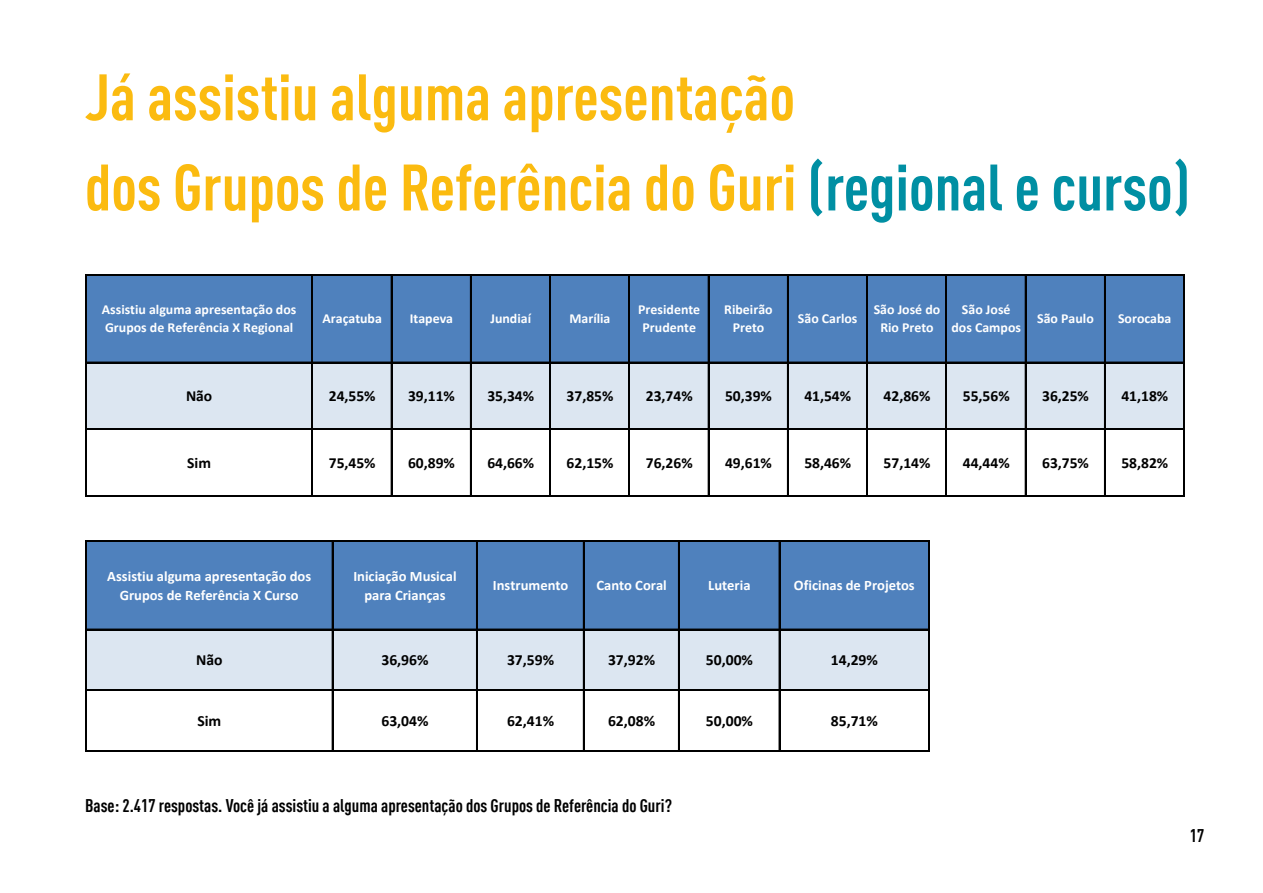
<style>
.page{position:relative;width:1263px;height:893px;background:#fff}
.page>*{position:absolute;margin:0;border:0;box-sizing:border-box;transform-origin:0 0}
.t1{font:700 64.5px/90.2px "DIN Cond";color:#fbbb10}
.t2{font:700 18px "DIN Cond";color:#000}
.t3{font:700 15.45px "Calibri";color:#000}
.t4{font:700 14.4px/18.8px "Calibri";color:#fff;text-align:center}
.t5{font:700 13.8px/17.9px "Calibri";color:#fff;text-align:center}
.s1{color:#008fa3}
</style>
<div class="page">
<div style="left:86px;top:275px;width:1098px;height:88px;background:#4f81bd"></div>
<div style="left:86px;top:363px;width:1098px;height:66px;background:#dce6f1"></div>
<hr style="left:85px;top:274px;width:2px;height:223px;background:#000">
<hr style="left:312px;top:275px;width:1px;height:220px;background:#000">
<hr style="left:391px;top:275px;width:1px;height:220px;background:#000">
<hr style="left:470px;top:275px;width:1px;height:220px;background:#000">
<hr style="left:549px;top:275px;width:1px;height:220px;background:#000">
<hr style="left:550px;top:275px;width:1px;height:220px;background:#000">
<hr style="left:629px;top:275px;width:1px;height:220px;background:#000">
<hr style="left:708px;top:275px;width:1px;height:220px;background:#000">
<hr style="left:787px;top:275px;width:1px;height:220px;background:#000">
<hr style="left:866px;top:275px;width:1px;height:220px;background:#000">
<hr style="left:867px;top:275px;width:1px;height:220px;background:#000">
<hr style="left:946px;top:275px;width:1px;height:220px;background:#000">
<hr style="left:1025px;top:275px;width:1px;height:220px;background:#000">
<hr style="left:1104px;top:275px;width:1px;height:220px;background:#000">
<hr style="left:1183px;top:275px;width:2px;height:222px;background:#000">
<hr style="left:87px;top:274px;width:1098px;height:1px;background:#000">
<hr style="left:87px;top:362px;width:1096px;height:1px;background:#000">
<hr style="left:87px;top:428px;width:1096px;height:1px;background:#000">
<hr style="left:87px;top:429px;width:1096px;height:1px;background:#000">
<hr style="left:87px;top:495px;width:1098px;height:2px;background:#000">
<div style="left:86px;top:541px;width:843px;height:89px;background:#4f81bd"></div>
<div style="left:86px;top:630px;width:843px;height:60px;background:#dce6f1"></div>
<hr style="left:85px;top:540px;width:2px;height:212px;background:#000">
<hr style="left:332px;top:542px;width:1px;height:208px;background:#000">
<hr style="left:476px;top:542px;width:1px;height:208px;background:#000">
<hr style="left:583px;top:542px;width:1px;height:208px;background:#000">
<hr style="left:678px;top:542px;width:1px;height:208px;background:#000">
<hr style="left:779px;top:542px;width:1px;height:208px;background:#000">
<hr style="left:928px;top:542px;width:1px;height:210px;background:#000">
<hr style="left:87px;top:540px;width:842px;height:2px;background:#000">
<hr style="left:87px;top:629px;width:841px;height:1px;background:#000">
<hr style="left:87px;top:690px;width:841px;height:1px;background:#000">
<hr style="left:87px;top:750px;width:842px;height:2px;background:#000">
<h1 class="t1" style="left:85px;top:50px;width:1106px">Já assistiu alguma apresentação<br>dos Grupos de Referência do Guri <span class="s1">(regional e curso)</span></h1>
<p class="t5" style="left:102px;top:301px;width:196px;text-align:left">Assistiu alguma apresentação dos<br>Grupos de Referência X Regional</p>
<p class="t5" style="left:322px;top:309px;width:61px">Araçatuba</p>
<p class="t5" style="left:410px;top:309px;width:45px">Itapeva</p>
<p class="t5" style="left:490px;top:309px;width:42px">Jundiaí</p>
<p class="t5" style="left:569px;top:309px;width:43px">Marília</p>
<p class="t5" style="left:638px;top:301px;width:64px">Presidente<br>Prudente</p>
<p class="t5" style="left:724px;top:301px;width:50px">Ribeirão<br>Preto</p>
<p class="t5" style="left:798px;top:309px;width:61px">São Carlos</p>
<p class="t5" style="left:874px;top:301px;width:68px">São José do<br>Rio Preto</p>
<p class="t5" style="left:951px;top:301px;width:71px">São José dos Campos</p>
<p class="t5" style="left:1037px;top:309px;width:58px">São Paulo</p>
<p class="t5" style="left:1118px;top:309px;width:55px">Sorocaba</p>
<p class="t3" style="left:186px;top:385px;width:28px">Não</p>
<p class="t3" style="left:329px;top:385px;width:48px">24,55%</p>
<p class="t3" style="left:408px;top:385px;width:48px">39,11%</p>
<p class="t3" style="left:487px;top:385px;width:48px">35,34%</p>
<p class="t3" style="left:567px;top:385px;width:48px">37,85%</p>
<p class="t3" style="left:646px;top:385px;width:48px">23,74%</p>
<p class="t3" style="left:725px;top:385px;width:48px">50,39%</p>
<p class="t3" style="left:804px;top:385px;width:48px">41,54%</p>
<p class="t3" style="left:884px;top:385px;width:48px">42,86%</p>
<p class="t3" style="left:963px;top:385px;width:48px">55,56%</p>
<p class="t3" style="left:1042px;top:385px;width:48px">36,25%</p>
<p class="t3" style="left:1121px;top:385px;width:48px">41,18%</p>
<p class="t3" style="left:187px;top:452px;width:25px">Sim</p>
<p class="t3" style="left:329px;top:452px;width:48px">75,45%</p>
<p class="t3" style="left:408px;top:452px;width:48px">60,89%</p>
<p class="t3" style="left:487px;top:452px;width:48px">64,66%</p>
<p class="t3" style="left:567px;top:452px;width:48px">62,15%</p>
<p class="t3" style="left:646px;top:452px;width:48px">76,26%</p>
<p class="t3" style="left:725px;top:452px;width:48px">49,61%</p>
<p class="t3" style="left:804px;top:452px;width:48px">58,46%</p>
<p class="t3" style="left:884px;top:452px;width:48px">57,14%</p>
<p class="t3" style="left:963px;top:452px;width:48px">44,44%</p>
<p class="t3" style="left:1042px;top:452px;width:48px">63,75%</p>
<p class="t3" style="left:1121px;top:452px;width:48px">58,82%</p>
<p class="t4" style="left:107px;top:566px;width:205px">Assistiu alguma apresentação dos<br>Grupos de Referência X Curso</p>
<p class="t4" style="left:353px;top:566px;width:105px">Iniciação Musical para Crianças</p>
<p class="t4" style="left:493px;top:576px;width:77px">Instrumento</p>
<p class="t4" style="left:596px;top:576px;width:72px">Canto Coral</p>
<p class="t4" style="left:708px;top:576px;width:44px">Luteria</p>
<p class="t4" style="left:794px;top:576px;width:122px">Oficinas de Projetos</p>
<p class="t3" style="left:196px;top:649px;width:28px">Não</p>
<p class="t3" style="left:381px;top:649px;width:49px">36,96%</p>
<p class="t3" style="left:507px;top:649px;width:49px">37,59%</p>
<p class="t3" style="left:608px;top:649px;width:49px">37,92%</p>
<p class="t3" style="left:706px;top:649px;width:49px">50,00%</p>
<p class="t3" style="left:831px;top:649px;width:49px">14,29%</p>
<p class="t3" style="left:197px;top:710px;width:25px">Sim</p>
<p class="t3" style="left:381px;top:710px;width:49px">63,04%</p>
<p class="t3" style="left:507px;top:710px;width:49px">62,41%</p>
<p class="t3" style="left:608px;top:710px;width:49px">62,08%</p>
<p class="t3" style="left:706px;top:710px;width:49px">50,00%</p>
<p class="t3" style="left:831px;top:710px;width:49px">85,71%</p>
<p class="t2" style="left:85px;top:794px;width:589px">Base: 2.417 respostas. Você já assistiu a alguma apresentação dos Grupos de Referência do Guri?</p>
<p class="t2" style="left:1190px;top:825px;width:16px">17</p>
</div>
